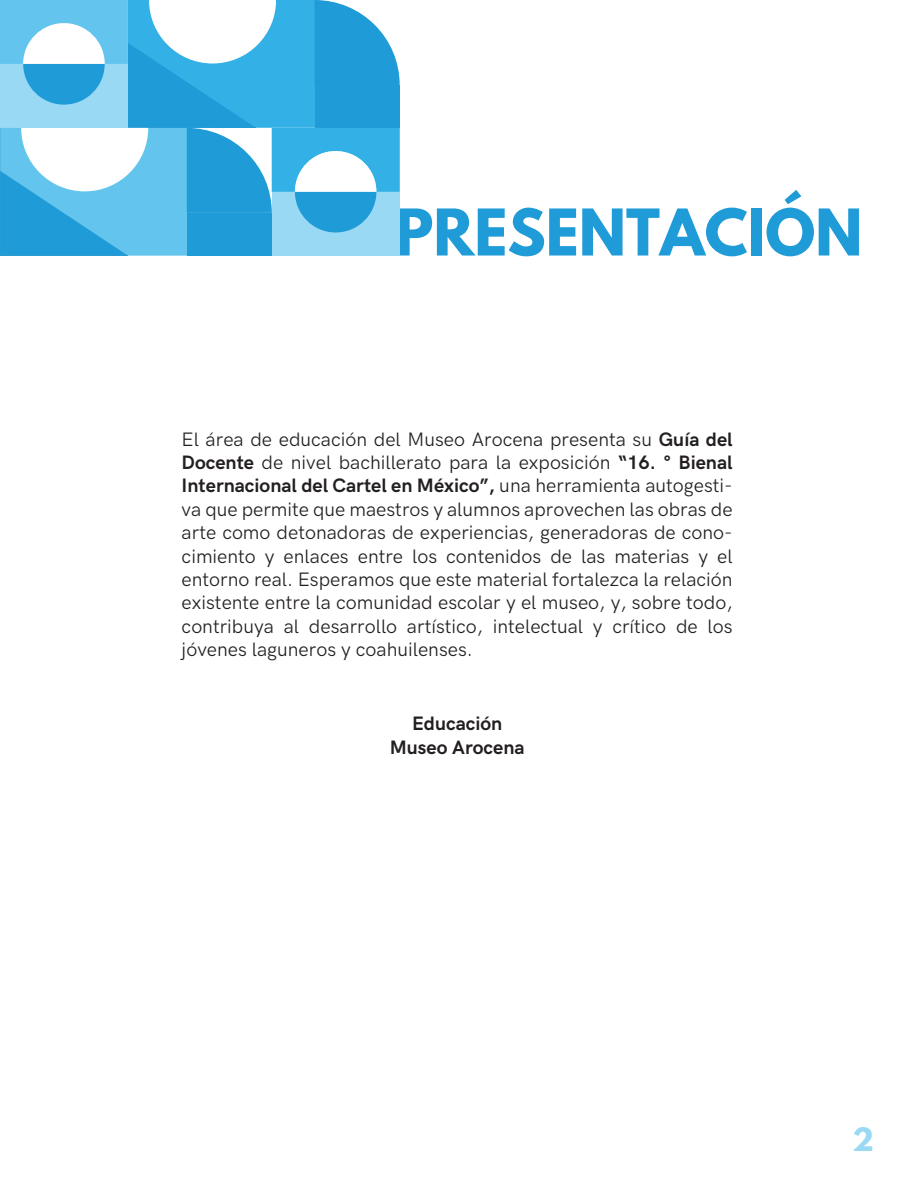
<style>
.page{position:relative;width:915px;height:1191px;background:#fff}
.page>*{position:absolute;margin:0;border:0;box-sizing:border-box;transform-origin:0 0}
.t1{font:700 57px "League Spartan";color:#1f9bd7}
.t2{font:700 28.5px "League Spartan";color:#9ad9f4}
.t3{font:19.5px/23.4px "HK Grotesk";color:#231f20;text-align:justify}
.t4{font:700 19.5px/23.4px "HK Grotesk";color:#231f20;text-align:center}
.s1{font-weight:700}
</style>
<div class="page">
<svg style="left:0;top:0;width:399px;height:256px"></svg>
<h1 class="t1" style="left:395px;top:188px;width:468px">PRESENTACIÓN</h1>
<p class="t3" style="left:182px;top:426px;width:552px">El área de educación del Museo Arocena presenta su <span class="s1">Guía del Docente</span> de nivel bachillerato para la exposición <span class="s1">“16. ° Bienal Internacional del Cartel en México”,</span> una herramienta autogesti&shy;va que permite que maestros y alumnos aprovechen las obras de arte como detonadoras de experiencias, generadoras de cono&shy;cimiento y enlaces entre los contenidos de las materias y el entorno real. Esperamos que este material fortalezca la relación existente entre la comunidad escolar y el museo, y, sobre todo, contribuya al desarrollo artístico, intelectual y crítico de los jóvenes laguneros y coahuilenses.</p>
<p class="t4" style="left:389px;top:710px;width:136px">Educación<br>Museo Arocena</p>
<h2 class="t2" style="left:852px;top:1117px;width:23px">2</h2>
</div>
